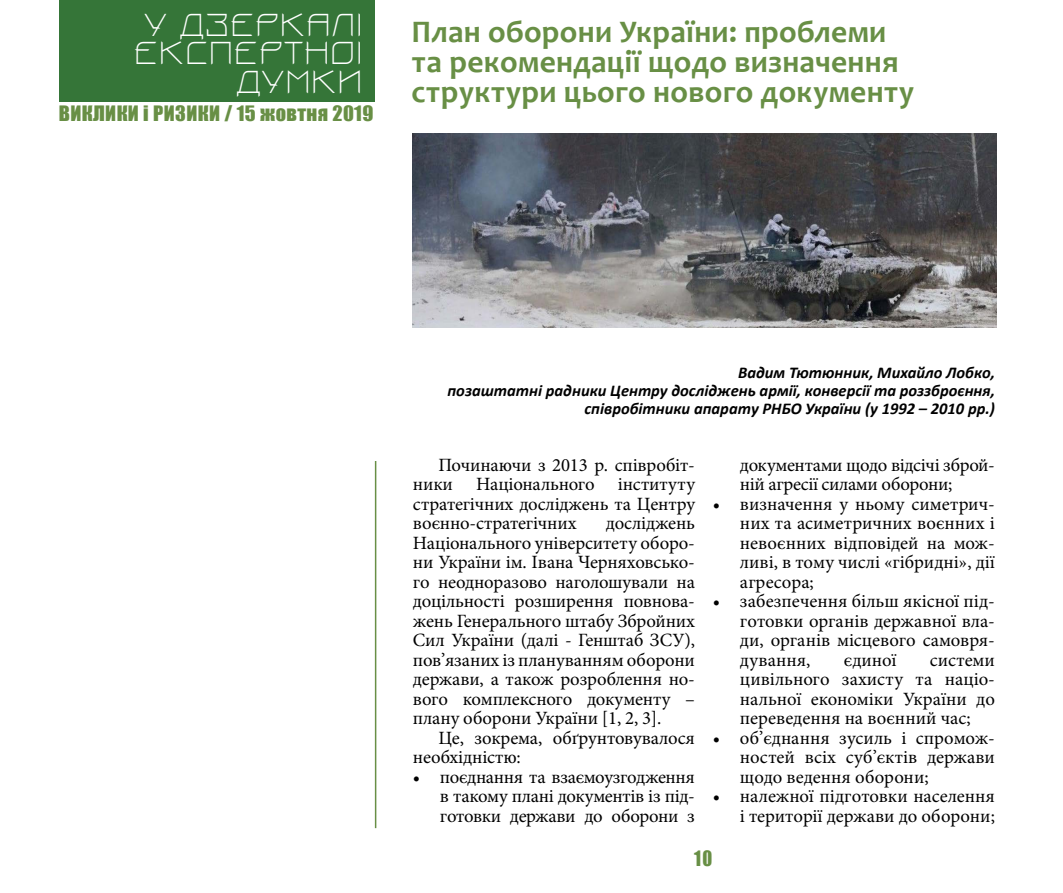
<style>
.page{position:relative;width:1063px;height:893px;background:#fff}
.page>*{position:absolute;margin:0;border:0;box-sizing:border-box;transform-origin:0 0}
.t1{font:700 31.5px/30px "Candara";letter-spacing:.01em;color:#688f45}
.t2{font:31.5px/28.5px "Proun";color:#fff;text-align:right;scale:.92 1}
.t3{font:19.5px "Impact";letter-spacing:.02em;color:#688f45;scale:1.04 1}
.t4{font:19.5px "Impact";letter-spacing:.02em;color:#688f45;scale:.94 1}
.t5{font:18.75px/19.5px "Minion Pro";letter-spacing:-.005em;color:#000;text-align:justify}
.t6{font:italic 700 16.5px/18px "Calibri";color:#000;text-align:right}
</style>
<div class="page">
<div style="left:60px;top:0;width:315px;height:102px;background:#357538"></div>
<hr style="left:375px;top:133px;width:1px;height:695px;background:#688f45">
<img style="left:413px;top:133px;width:583px;height:195px">
<div style="left:363px;top:133px;width:21px;height:328px;background:#fff"></div>
<h1 class="t2" style="left:133px;top:12px;width:251px">У дзеркалі експертноі думки</h1>
<p class="t3" style="left:59px;top:98px;width:304px">ВИКЛИКИ і РИЗИКИ / 15 жовтня 2019</p>
<h1 class="t1" style="left:412px;top:17px;width:504px">План оборони України: проблеми та рекомендації щодо визначення структури цього нового документу</h1>
<p class="t6" style="left:448px;top:363px;width:549px">Вадим Тютюнник, Михайло Лобко,<br>позаштатні радники Центру досліджень армії, конверсії та роззброєння, співробітники апарату РНБО України (у 1992 – 2010 рр.)</p>
<p class="t5" style="left:413px;top:455px;width:284px;text-indent:26px">Починаючи з 2013 р. співробіт&shy;ники Національного інституту стратегічних досліджень та Центру воєнно-стратегічних</p>
<p class="t5" style="left:413px;top:514px;width:283px;text-indent:193px">досліджень Національного університету оборо&shy;ни України ім. Івана Черняховсько&shy;го неодноразово наголошували на доцільності розширення повнова&shy;жень Генерального штабу Збройних Сил України (далі - Генштаб ЗСУ), пов’язаних із плануванням оборони держави, а також розроблення но&shy;вого комплексного документу – плану оборони України [1, 2, 3].</p>
<p class="t5" style="left:413px;top:728px;width:284px;text-indent:26px">Це, зокрема, обґрунтовувалося необхідністю:</p>
<p class="t5" style="left:440px;top:767px;width:257px;text-indent:-27px">• поєднання та взаємоузгодження в такому плані документів із під&shy;готовки держави до оборони з</p>
<p class="t5" style="left:740px;top:455px;width:257px">документами щодо відсічі зброй&shy;ній агресії силами оборони;</p>
<p class="t5" style="left:740px;top:494px;width:256px;text-indent:-27px">• визначення у ньому симетрич&shy;них та асиметричних воєнних і невоєнних відповідей на мож&shy;ливі, в тому числі «гібридні», дії агресора;</p>
<p class="t5" style="left:740px;top:592px;width:257px;text-indent:-27px">• забезпечення більш якісної під&shy;готовки органів державної вла&shy;ди, органів місцевого самовря&shy;дування,</p>
<p class="t5" style="left:844px;top:650px;width:54px">єдиної</p>
<p class="t5" style="left:740px;top:650px;width:257px;text-indent:190px">системи цивільного захисту та націо&shy;нальної економіки України до переведення на воєнний час;</p>
<p class="t5" style="left:740px;top:728px;width:257px;text-indent:-27px">• об’єднання зусиль і спромож&shy;ностей всіх суб’єктів держави щодо ведення оборони;</p>
<p class="t5" style="left:713px;top:787px;width:283px;text-align:right">• належної підготовки населення і території держави до оборони;</p>
<p class="t4" style="left:694px;top:843px;width:21px">10</p>
</div>
